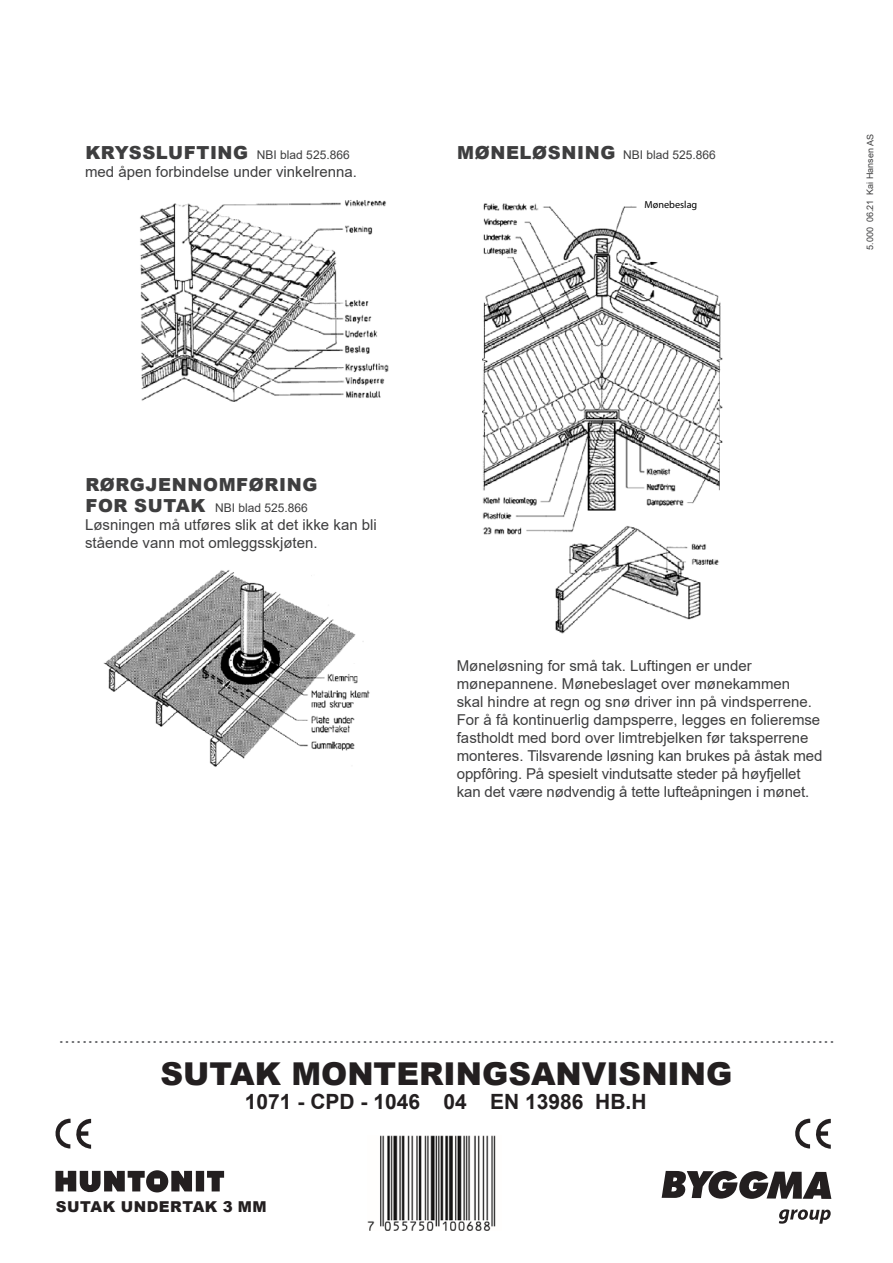
<style>
.page{position:relative;width:893px;height:1263px;background:#fff}
.page>*{position:absolute;margin:0;border:0;box-sizing:border-box;transform-origin:0 0}
.t1{font:900 31.5px "Arial";color:#231f20}
.t2{font:21px "Arial";color:#6c6d70}
.t3{font:700 21px "Arial";color:#231f20}
.t4{font:900 18px "Arial";letter-spacing:.035em;color:#3e3e3f}
.t5{font:15px/18px "Arial";color:#3e3e3f}
.t6{font:900 15px "Arial";letter-spacing:.035em;color:#231f20}
.t7{font:12px "Arial";color:#3e3e3f}
.t8{font:10.2px "Myriad";color:#000}
.t9{font:9px "Arial";color:#3e3e3f}
.s1{font-weight:900;font-size:18px}
</style>
<div class="page">
<svg style="left:662px;top:1171px;width:169px;height:28px"></svg>
<svg style="left:779px;top:1209px;width:52px;height:15px"></svg>
<img style="left:482px;top:203px;width:241px;height:431px">
<div style="left:637px;top:202px;width:35px;height:11px;background:#fff"></div>
<img style="left:140px;top:200px;width:249px;height:202px">
<img style="left:103px;top:570px;width:267px;height:197px">
<svg style="left:207px;top:1171px;width:17px;height:20px"></svg>
<div style="left:196px;top:1171px;width:8px;height:20px;background:#231f20"></div>
<svg style="left:55px;top:1170px;width:137px;height:23px"></svg>
<svg style="left:56px;top:1119px;width:35px;height:30px"></svg>
<svg style="left:795px;top:1119px;width:36px;height:30px"></svg>
<img style="left:368px;top:1136px;width:128px;height:94px">
<p class="t7" style="left:85px;top:147px;width:266px"><span class="s1">KRYSSLUFTING</span> NBI blad 525.866</p>
<p class="t7" style="left:457px;top:147px;width:260px"><span class="s1">MØNELØSNING</span> NBI blad 525.866</p>
<p class="t5" style="left:85px;top:163px;width:273px">med åpen forbindelse under vinkelrenna.</p>
<p class="t8" style="left:645px;top:200px;width:54px">Mønebeslag</p>
<p class="t9" style="left:864px;top:250px;width:117px;rotate:-90deg">5.000 06.21 Kai Hansen AS</p>
<p class="t4" style="left:85px;top:471px;width:234px">RØRGJENNOMFØRING</p>
<p class="t7" style="left:85px;top:500px;width:224px"><span class="s1">FOR SUTAK</span> NBI blad 525.866</p>
<p class="t5" style="left:85px;top:516px;width:293px">Løsningen må utføres slik at det ikke kan bli stående vann mot omleggsskjøten.</p>
<p class="t5" style="left:457px;top:657px;width:297px">Møneløsning for små tak. Luftingen er under</p>
<p class="t5" style="left:457px;top:675px;width:335px">mønepannene. Mønebeslaget over mønekammen</p>
<p class="t5" style="left:457px;top:693px;width:367px">skal hindre at regn og snø driver inn på vindsperrene.<br>For å få kontinuerlig dampsperre, legges en folieremse fastholdt med bord over limtrebjelken før taksperrene monteres. Tilsvarende løsning kan brukes på åstak med oppfôring. På spesielt vindutsatte steder på høyfjellet kan det være nødvendig å tette lufteåpningen i mønet.</p>
<p class="t2" style="left:58px;top:1021px;width:778px">.....................................................................................................................................</p>
<p class="t1" style="left:161px;top:1050px;width:573px">SUTAK MONTERINGSANVISNING</p>
<p class="t3" style="left:245px;top:1086px;width:403px">1071 - CPD - 1046 04 EN 13986 HB.H</p>
<p class="t6" style="left:56px;top:1196px;width:213px">SUTAK UNDERTAK 3 MM</p>
</div>
